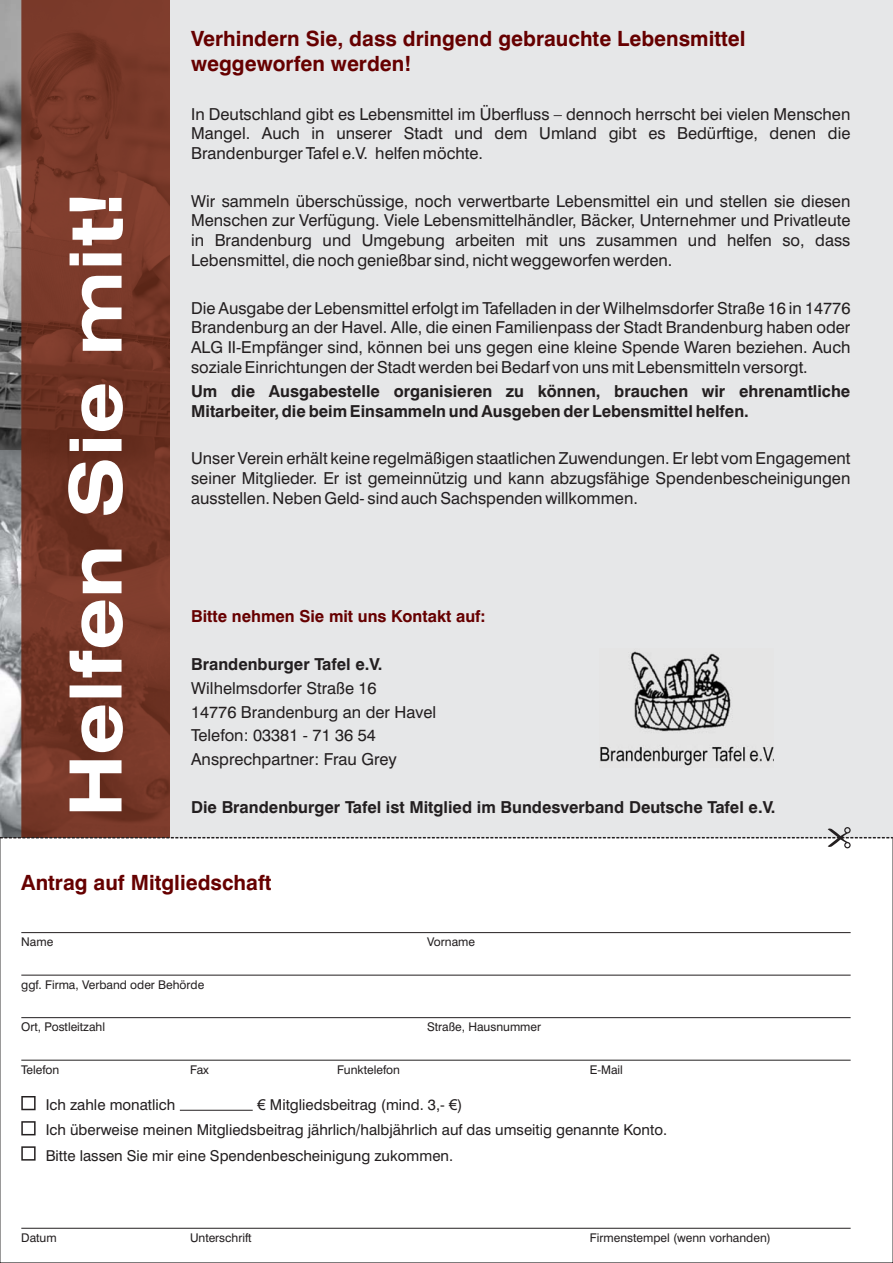
<style>
.page{position:relative;width:893px;height:1263px;background:#fff}
.page>*{position:absolute;margin:0;border:0;box-sizing:border-box;transform-origin:0 0}
.t1{font:700 expanded 72px "Swiss 721 BT";color:#fff}
.t2{font:700 21px/25.2px "Swiss 721 BT";color:#600}
.t3{font:16.5px/19.8px "Swiss 721 BT";color:#231f20;text-align:justify}
.t4{font:700 16.5px/19.8px "Swiss 721 BT";color:#231f20}
.t5{font:700 16.5px "Swiss 721 BT";color:#600}
.t6{font:15px/25.2px "Swiss 721 BT";color:#231f20}
.t7{font:15px "Arial";color:#231f20}
.t8{font:12px "Swiss 721 BT";color:#231f20}
.s1{font-family:"Arial"}
</style>
<div class="page">
<div style="left:0;top:0;width:893px;height:838px;background:#e6e7e8"></div>
<img style="left:0;top:0;width:21px;height:451px">
<img style="left:0;top:451px;width:21px;height:376px">
<img style="left:21px;top:0;width:149px;height:827px">
<hr style="left:21px;top:932px;width:829px;height:1px;background:#231f20">
<hr style="left:21px;top:975px;width:829px;height:1px;background:#231f20">
<hr style="left:21px;top:1017px;width:829px;height:1px;background:#231f20">
<hr style="left:21px;top:1060px;width:829px;height:1px;background:#231f20">
<svg style="left:21px;top:1121px;width:15px;height:14px"></svg>
<svg style="left:21px;top:1146px;width:15px;height:15px"></svg>
<svg style="left:21px;top:1096px;width:15px;height:14px"></svg>
<hr style="left:180px;top:1110px;width:73px;height:1px;background:#231f20">
<hr style="left:21px;top:1228px;width:829px;height:1px;background:#231f20">
<svg style="left:0;top:827px;width:893px;height:21px"></svg>
<img style="left:600px;top:651px;width:174px;height:115px">
<h1 class="t1" style="left:70px;top:817px;width:627px;rotate:-90deg">Helfen Sie mit!</h1>
<p class="t2" style="left:191px;top:28px;width:556px">Verhindern Sie, dass dringend gebrauchte Lebensmittel weggeworfen werden!</p>
<p class="t3" style="left:191px;top:106px;width:661px">In Deutschland gibt es Lebensmittel im Überfluss – dennoch herrscht bei vielen Menschen Mangel. Auch in unserer Stadt und dem Umland gibt es Bedürftige, denen die Brandenburger Tafel e.V. helfen möchte.</p>
<p class="t3" style="left:191px;top:193px;width:661px">Wir sammeln überschüssige, noch verwertbarte Lebensmittel ein und stellen sie diesen Menschen zur Verfügung. Viele Lebensmittelhändler, Bäcker, Unternehmer und Privatleute in Brandenburg und Umgebung arbeiten mit uns zusammen und helfen so, dass Lebensmittel, die noch genießbar sind, nicht weggeworfen werden.</p>
<p class="t3" style="left:191px;top:299px;width:661px">Die Ausgabe der Lebensmittel erfolgt im Tafelladen in der Wilhelmsdorfer Straße 16 in 14776<br>Brandenburg an der Havel. Alle, die einen Familienpass der Stadt Brandenburg haben oder ALG II-Empfänger sind, können bei uns gegen eine kleine Spende Waren beziehen. Auch soziale Einrichtungen der Stadt werden bei Bedarf von uns mit Lebensmitteln versorgt.</p>
<p class="t4" style="left:191px;top:383px;width:661px">Um die Ausgabestelle organisieren zu können, brauchen wir ehrenamtliche<br>Mitarbeiter, die beim Einsammeln und Ausgeben der Lebensmittel helfen.</p>
<p class="t3" style="left:191px;top:450px;width:661px">Unser Verein erhält keine regelmäßigen staatlichen Zuwendungen. Er lebt vom Engagement seiner Mitglieder. Er ist gemeinnützig und kann abzugsfähige Spendenbescheinigungen ausstellen. Neben Geld- sind auch Sachspenden willkommen.</p>
<p class="t5" style="left:191px;top:611px;width:296px">Bitte nehmen Sie mit uns Kontakt auf:</p>
<p class="t4" style="left:191px;top:656px;width:193px">Brandenburger Tafel e.V.</p>
<p class="t3" style="left:191px;top:678px;width:247px;line-height:23.7px">Wilhelmsdorfer Straße 16<br>14776 Brandenburg an der Havel</p>
<p class="t3" style="left:191px;top:751px;width:207px">Ansprechpartner: Frau Grey</p>
<p class="t3" style="left:191px;top:727px;width:186px">Telefon: 03381 - 71 36 54</p>
<p class="t4" style="left:191px;top:799px;width:586px">Die Brandenburger Tafel ist Mitglied im Bundesverband Deutsche Tafel e.V.</p>
<p class="t2" style="left:21px;top:872px;width:252px">Antrag auf Mitgliedschaft</p>
<p class="t8" style="left:21px;top:937px;width:34px">Name</p>
<p class="t8" style="left:427px;top:937px;width:49px">Vorname</p>
<p class="t8" style="left:21px;top:980px;width:185px">ggf. Firma, Verband oder Behörde</p>
<p class="t8" style="left:21px;top:1022px;width:85px">Ort, Postleitzahl</p>
<p class="t8" style="left:427px;top:1022px;width:115px">Straße, Hausnummer</p>
<p class="t8" style="left:21px;top:1065px;width:40px">Telefon</p>
<p class="t8" style="left:337px;top:1065px;width:64px">Funktelefon</p>
<p class="t8" style="left:190px;top:1065px;width:20px">Fax</p>
<p class="t8" style="left:590px;top:1065px;width:35px">E-Mail</p>
<p class="t6" style="left:46px;top:1094px;width:623px;text-indent:212px"><span class="s1">€</span> Mitgliedsbeitrag (mind. 3,- )<br>Ich überweise meinen Mitgliedsbeitrag jährlich/halbjährlich auf das umseitig genannte Konto.<br>Bitte lassen Sie mir eine Spendenbescheinigung zukommen.</p>
<p class="t7" style="left:449px;top:1096px;width:10px">€</p>
<p class="t6" style="left:46px;top:1094px;width:131px">Ich zahle monatlich</p>
<p class="t8" style="left:21px;top:1233px;width:37px">Datum</p>
<p class="t8" style="left:190px;top:1233px;width:63px">Unterschrift</p>
<p class="t8" style="left:590px;top:1233px;width:182px">Firmenstempel (wenn vorhanden)</p>
</div>
